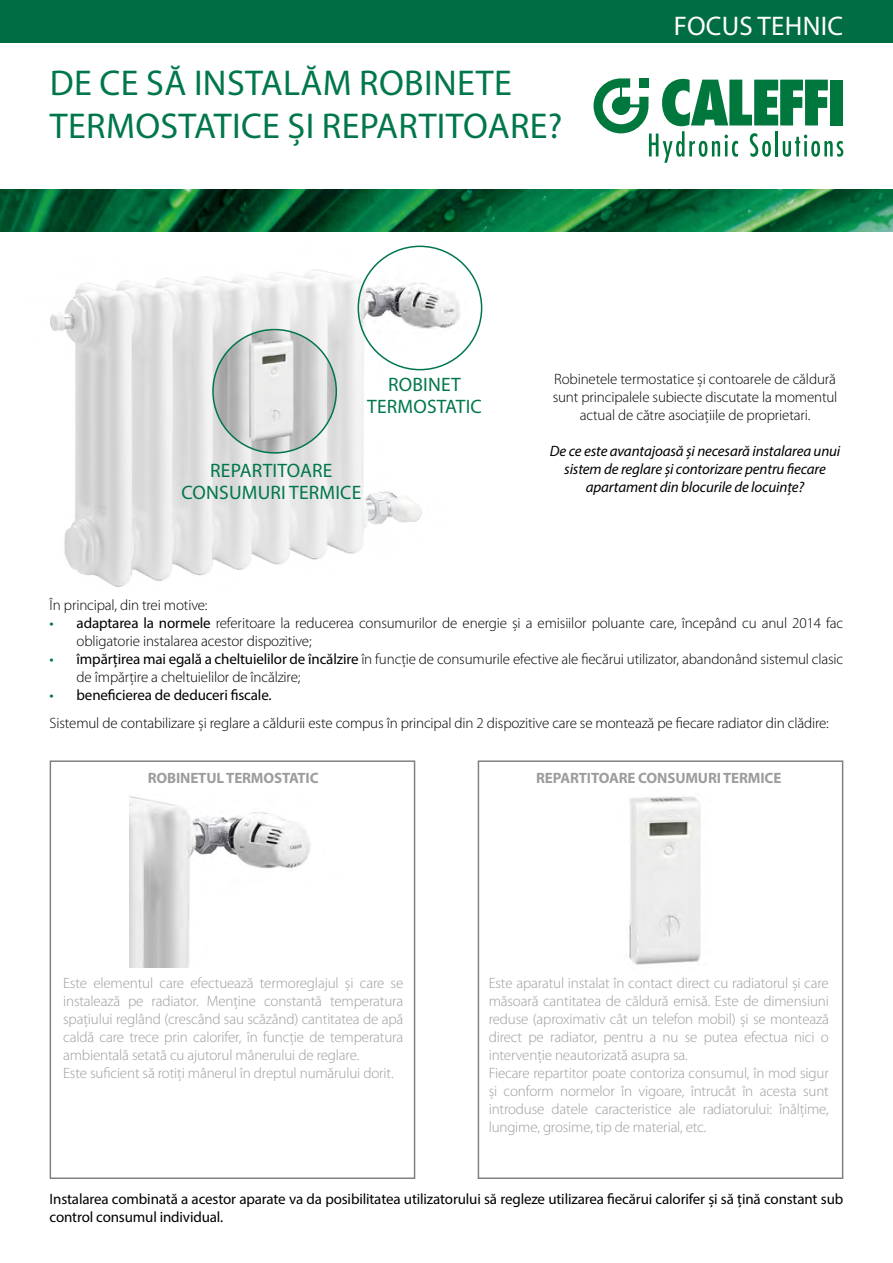
<style>
.page{position:relative;width:893px;height:1263px;background:#fff}
.page>*{position:absolute;margin:0;border:0;box-sizing:border-box;transform-origin:0 0}
.t1{font:36px/43.2px "Myriad Pro";letter-spacing:.01em;color:#00774a}
.t2{font:27px "Myriad Pro";letter-spacing:.01em;color:#fff}
.t3{font:19.5px/22.5px "Myriad Pro";letter-spacing:.01em;color:#00774a;text-align:center}
.t4{font:300 15px/18px "Myriad Pro";letter-spacing:-.01em;color:#9d9d9c}
.t5{font:300 15px/18px "Myriad Pro";letter-spacing:-.01em;color:#000}
.t6{font:15px/18px "Myriad Pro";letter-spacing:-.01em;color:#000}
.t7{font:italic 15px/18px "Myriad Pro";letter-spacing:-.01em;color:#000;text-align:center}
.t8{font:700 15px "Myriad Pro";letter-spacing:-.01em;color:#9d9d9c}
.s1{font-weight:400;color:#00774a}
.s2{font-weight:400}
</style>
<div class="page">
<svg style="left:593px;top:78px;width:250px;height:85px"></svg>
<img style="left:0;top:189px;width:893px;height:43px">
<img style="left:129px;top:796px;width:181px;height:171px">
<img style="left:629px;top:796px;width:72px;height:169px">
<div style="left:0;top:0;width:893px;height:43px;background:#006d42"></div>
<img style="left:50px;top:269px;width:376px;height:318px">
<img style="left:213px;top:330px;width:123px;height:123px;border-radius:62px">
<img style="left:358px;top:246px;width:120px;height:124px">
<div style="left:358px;top:246px;width:124px;height:124px;border:2px solid #00774a;border-radius:50%"></div>
<h1 class="t1" style="left:50px;top:61px;width:514px">DE CE SĂ INSTALĂM ROBINETE<br>TERMOSTATICE ȘI REPARTITOARE?</h1>
<h2 class="t2" style="left:674px;top:9px;width:171px">FOCUS TEHNIC</h2>
<h3 class="t3" style="left:367px;top:373px;width:116px">ROBINET<br>TERMOSTATIC</h3>
<h3 class="t3" style="left:181px;top:458px;width:181px;text-align:left;text-indent:29px">REPARTITOare<br>CONSUMURI TERMICE</h3>
<p class="t5" style="left:553px;top:370px;width:286px;text-align:center">Robinetele termostatice și contoarele de căldură sunt principalele subiecte discutate la momentul actual de către asociațiile de proprietari.</p>
<p class="t7" style="left:550px;top:442px;width:292px">De ce este avantajoasă și necesară instalarea unui sistem de reglare și contorizare pentru fiecare apartament din blocurile de locuințe?</p>
<p class="t5" style="left:50px;top:596px;width:159px">În principal, din trei motive:</p>
<p class="t5" style="left:77px;top:614px;width:768px;text-indent:-27px"><span class="s1">•</span> <span class="s2">adaptarea la normele</span> referitoare la reducerea consumurilor de energie și a emisiilor poluante care, începând cu anul 2014 fac obligatorie instalarea acestor dispozitive;</p>
<p class="t5" style="left:77px;top:650px;width:768px;text-indent:-27px"><span class="s1">•</span> <span class="s2">împărțirea mai egală a cheltuielilor de încălzire</span> în funcție de consumurile efective ale fiecărui utilizator, abandonând sistemul clasic de împărțire a cheltuielilor de încălzire;</p>
<p class="t5" style="left:50px;top:681px;width:781px;line-height:28px"><span class="s1">•</span> <span class="s2">beneficierea de deduceri fiscale.<br></span>Sistemul de contabilizare și reglare a căldurii este compus în principal din 2 dispozitive care se montează pe fiecare radiator din clădire:</p>
<p class="t8" style="left:148px;top:770px;width:172px">ROBINETUL TERMOSTATIC</p>
<p class="t4" style="left:63px;top:974px;width:342px">Este elementul care efectuează termoreglajul și care se instalează pe radiator. Menține constantă temperatura spațiului reglând (crescând sau scăzând) cantitatea de apă caldă care trece prin calorifer, în funcție de temperatura ambientală setată cu ajutorul mânerului de reglare.<br>Este suficient să rotiți mânerul în dreptul numărului dorit.</p>
<p class="t8" style="left:536px;top:770px;width:247px">REPARTITOARE CONSUMURI TERMICE</p>
<p class="t4" style="left:489px;top:974px;width:342px">Este aparatul instalat în contact direct cu radiatorul și care măsoară cantitatea de căldură emisă. Este de dimensiuni reduse (aproximativ cât un telefon mobil) și se montează direct pe radiator, pentru a nu se putea efectua nici o intervenție neautorizată asupra sa.<br>Fiecare repartitor poate contoriza consumul, în mod sigur și conform normelor în vigoare, întrucât în acesta sunt introduse datele caracteristice ale radiatorului: înălțime, lungime, grosime, tip de material, etc.</p>
<p class="t6" style="left:50px;top:1190px;width:795px">Instalarea combinată a acestor aparate va da posibilitatea utilizatorului să regleze utilizarea fiecărui calorifer și să țină constant sub control consumul individual.</p>
</div>
